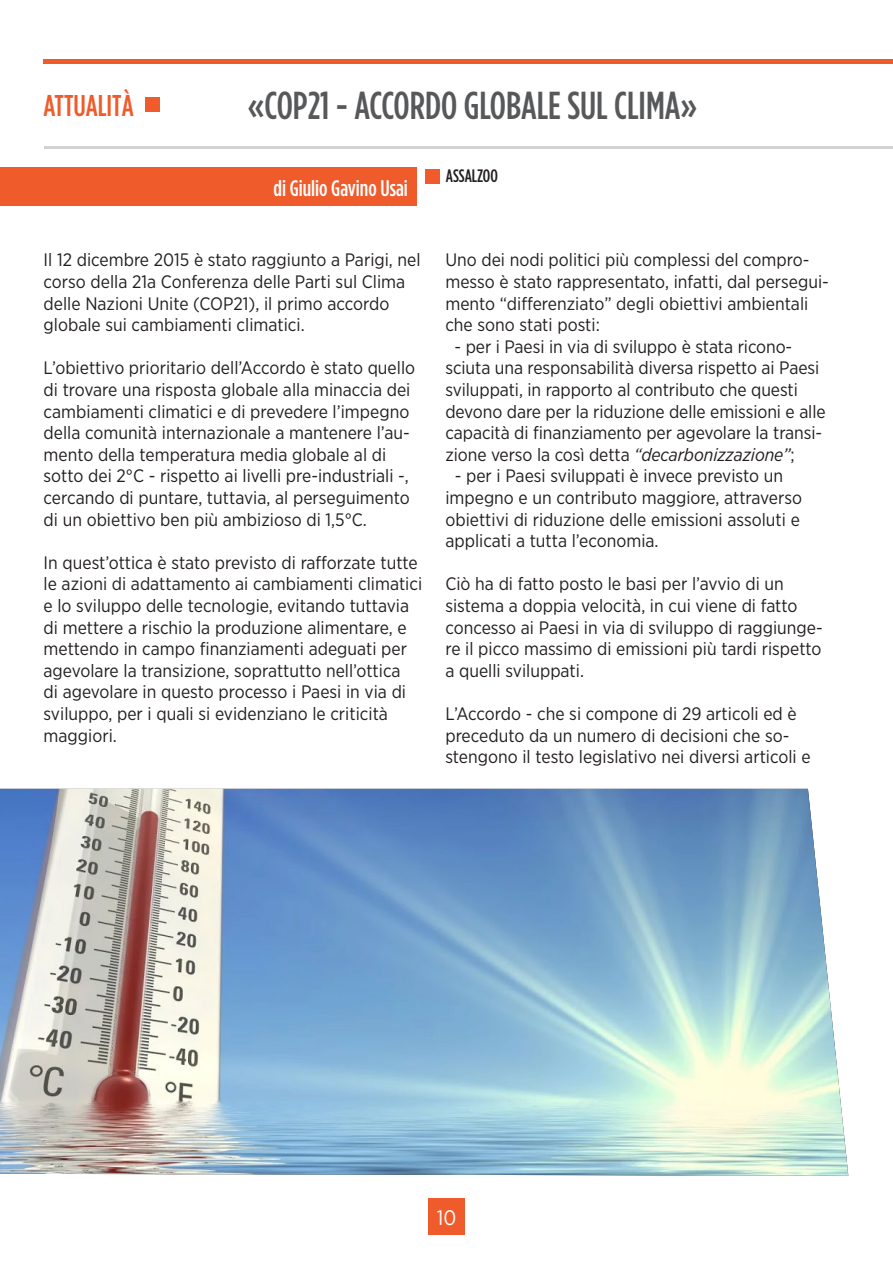
<style>
.page{position:relative;width:893px;height:1263px;background:#fff}
.page>*{position:absolute;margin:0;border:0;box-sizing:border-box;transform-origin:0 0}
.t1{font:500 39px "Gotham Condensed";color:#57585a}
.t2{font:500 30px "Gotham Condensed";color:#ef5b2b}
.t3{font:500 22.5px "Gotham Condensed";color:#fff}
.t4{font:21px "Gotham Narrow";color:#fff}
.t5{font:18px/21.6px "Gotham Narrow";color:#231f20}
.t6{font:500 18px "Gotham Condensed";color:#231f20}
.s1{font-style:italic}
</style>
<div class="page">
<hr style="left:43px;top:59px;width:850px;height:4px;background:#ef5b2b">
<hr style="left:44px;top:146px;width:849px;height:3px;background:#d1d2d4">
<div style="left:428px;top:1198px;width:37px;height:37px;background:#ef5b2b"></div>
<div style="left:146px;top:98px;width:14px;height:14px;background:#ef5b2b"></div>
<div style="left:0;top:168px;width:416px;height:38px;background:#ef5b2b"></div>
<div style="left:425px;top:169px;width:14px;height:14px;background:#ef5b2b"></div>
<img style="left:0;top:789px;width:848px;height:387px">
<h2 class="t2" style="left:44px;top:89px;width:92px">ATTUALITÀ</h2>
<h1 class="t1" style="left:248px;top:84px;width:451px">«COP21 - ACCORDO GLOBALE SUL CLIMA»</h1>
<p class="t3" style="left:274px;top:176px;width:136px">di Giulio Gavino Usai</p>
<p class="t5" style="left:44px;top:249px;width:379px">Il 12 dicembre 2015 è stato raggiunto a Parigi, nel corso della 21a Conferenza delle Parti sul Clima delle Nazioni Unite (COP21), il primo accordo globale sui cambiamenti climatici.</p>
<p class="t5" style="left:44px;top:357px;width:373px">L’obiettivo prioritario dell’Accordo è stato quello di trovare una risposta globale alla minaccia dei cambiamenti climatici e di prevedere l’impegno della comunità internazionale a mantenere l’au&shy;mento della temperatura media globale al di sotto dei 2°C - rispetto ai livelli pre-industriali -, cercando di puntare, tuttavia, al perseguimento di un obiettivo ben più ambizioso di 1,5°C.</p>
<p class="t5" style="left:44px;top:551px;width:380px">In quest’ottica è stato previsto di rafforzate tutte le azioni di adattamento ai cambiamenti climatici e lo sviluppo delle tecnologie, evitando tuttavia di mettere a rischio la produzione alimentare, e mettendo in campo finanziamenti adeguati per agevolare la transizione, soprattutto nell’ottica<br>di agevolare in questo processo i Paesi in via di sviluppo, per i quali si evidenziano le criticità maggiori.</p>
<p class="t6" style="left:446px;top:165px;width:54px">ASSALZOO</p>
<p class="t5" style="left:445px;top:249px;width:385px">Uno dei nodi politici più complessi del compro&shy;messo è stato rappresentato, infatti, dal persegui&shy;mento “differenziato” degli obiettivi ambientali che sono stati posti:</p>
<p class="t5" style="left:445px;top:335px;width:382px;text-indent:9px">- per i Paesi in via di sviluppo è stata ricono&shy;sciuta una responsabilità diversa rispetto ai Paesi sviluppati, in rapporto al contributo che questi devono dare per la riduzione delle emissioni e alle capacità di finanziamento per agevolare la transi&shy;zione verso la così detta <span class="s1">“decarbonizzazione”</span>;</p>
<p class="t5" style="left:445px;top:465px;width:358px;text-indent:9px">- per i Paesi sviluppati è invece previsto un impegno e un contributo maggiore, attraverso obiettivi di riduzione delle emissioni assoluti e applicati a tutta l’economia.</p>
<p class="t5" style="left:445px;top:573px;width:379px">Ciò ha di fatto posto le basi per l’avvio di un sistema a doppia velocità, in cui viene di fatto concesso ai Paesi in via di sviluppo di raggiunge&shy;re il picco massimo di emissioni più tardi rispetto a quelli sviluppati.</p>
<p class="t5" style="left:445px;top:702px;width:367px">L’Accordo - che si compone di 29 articoli ed è preceduto da un numero di decisioni che so&shy;stengono il testo legislativo nei diversi articoli e</p>
<p class="t4" style="left:437px;top:1205px;width:21px">10</p>
</div>
